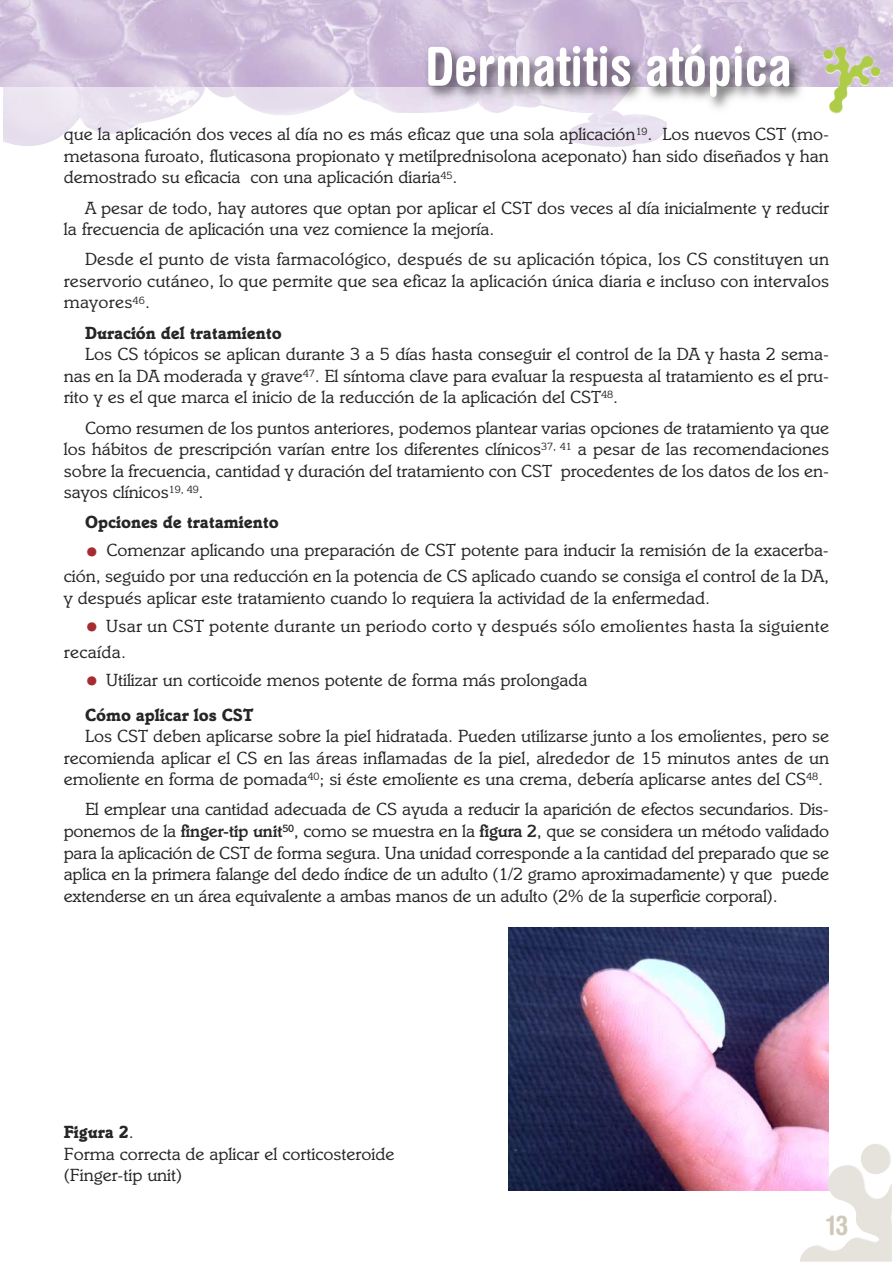
<style>
.page{position:relative;width:893px;height:1263px;background:#fff}
.page>*{position:absolute;margin:0;border:0;box-sizing:border-box;transform-origin:0 0}
.t1{font:700 condensed 54px "Helvetica Rounded";color:#fff}
.t2{font:700 condensed 27px "Helvetica Rounded";color:#cfc9ba}
.t3{font:18px/21.6px "Italia";color:#272627;text-align:justify}
.t4{font:18px/26.1px "Italia";letter-spacing:.02em;color:#272627}
.t5{font:700 18px "Italia";color:#272627}
.s1{font-size:27px;color:#a62c32}
.s2{font-weight:700}
.s3{font-weight:500}
</style>
<div class="page">
<img style="left:3px;top:87px;width:363px;height:59px">
<img style="left:1px;top:0;width:892px;height:87px">
<img style="left:366px;top:0;width:500px;height:109px">
<img style="left:366px;top:87px;width:301px;height:60px">
<img style="left:822px;top:44px;width:59px;height:70px">
<img style="left:508px;top:927px;width:321px;height:264px">
<img style="left:800px;top:1143px;width:92px;height:118px">
<h1 class="t1" style="left:425px;top:46px;width:368px">Dermatitis atópica</h1>
<p class="t3" style="left:64px;top:125px;width:767px">que la aplicación dos veces al día no es más eficaz que una sola aplicación<sup>19</sup>. Los nuevos CST (mo&shy;metasona furoato, fluticasona propionato y metilprednisolona aceponato) han sido diseñados y han demostrado su eficacia con una aplicación diaria<sup>45</sup>.</p>
<p class="t3" style="left:64px;top:198px;width:767px;text-indent:21px">A pesar de todo, hay autores que optan por aplicar el CST dos veces al día inicialmente y reducir la frecuencia de aplicación una vez comience la mejoría.</p>
<p class="t3" style="left:64px;top:250px;width:767px;text-indent:21px">Desde el punto de vista farmacológico, después de su aplicación tópica, los CS constituyen un reservorio cutáneo, lo que permite que sea eficaz la aplicación única diaria e incluso con intervalos mayores<sup>46</sup>.</p>
<p class="t5" style="left:85px;top:326px;width:198px">Duración del tratamiento</p>
<p class="t3" style="left:64px;top:345px;width:767px;text-indent:21px">Los CS tópicos se aplican durante 3 a 5 días hasta conseguir el control de la DA y hasta 2 sema&shy;nas en la DA moderada y grave<sup>47</sup>. El síntoma clave para evaluar la respuesta al tratamiento es el pru&shy;rito y es el que marca el inicio de la reducción de la aplicación del CST<sup>48</sup>.</p>
<p class="t3" style="left:64px;top:418px;width:767px;text-indent:21px">Como resumen de los puntos anteriores, podemos plantear varias opciones de tratamiento ya que los hábitos de prescripción varían entre los diferentes clínicos<sup>37,</sup> <sup>41</sup> a pesar de las recomendaciones sobre la frecuencia, cantidad y duración del tratamiento con CST procedentes de los datos de los en&shy;sayos clínicos<sup>19,</sup> <sup>49</sup>.</p>
<p class="t5" style="left:85px;top:516px;width:195px">Opciones de tratamiento</p>
<p class="t3" style="left:64px;top:539px;width:767px;line-height:26.1px;text-align:right"><span class="s1">•</span> Comenzar aplicando una preparación de CST potente para inducir la remisión de la exacerba&shy;ción, seguido por una reducción en la potencia de CS aplicado cuando se consiga el control de la DA,</p>
<p class="t3" style="left:64px;top:589px;width:648px">y después aplicar este tratamiento cuando lo requiera la actividad de la enfermedad.</p>
<p class="t4" style="left:64px;top:614px;width:767px;text-indent:21px"><span class="s1">•</span> Usar un CST potente durante un periodo corto y después sólo emolientes hasta la siguiente recaída.</p>
<p class="t3" style="left:85px;top:664px;width:504px;line-height:34.5px"><span class="s1">•</span> Utilizar un corticoide menos potente de forma más prolongada<br><span class="s2">Cómo aplicar los CST</span></p>
<p class="t3" style="left:64px;top:727px;width:767px;text-indent:21px">Los CST deben aplicarse sobre la piel hidratada. Pueden utilizarse junto a los emolientes, pero se recomienda aplicar el CS en las áreas inflamadas de la piel, alrededor de 15 minutos antes de un emoliente en forma de pomada<sup>40</sup>; si éste emoliente es una crema, debería aplicarse antes del CS<sup>48</sup>.</p>
<p class="t3" style="left:64px;top:800px;width:767px;text-indent:21px">El emplear una cantidad adecuada de CS ayuda a reducir la aparición de efectos secundarios. Dis&shy;ponemos de la <span class="s3">finger-tip unit</span><sup>50</sup>, como se muestra en la <span class="s3">figura 2</span>, que se considera un método validado para la aplicación de CST de forma segura. Una unidad corresponde a la cantidad del preparado que se aplica en la primera falange del dedo índice de un adulto (1/2 gramo aproximadamente) y que puede extenderse en un área equivalente a ambas manos de un adulto (2% de la superficie corporal).</p>
<p class="t3" style="left:64px;top:1123px;width:332px;text-align:left"><span class="s2">Figura 2</span>.<br>Forma correcta de aplicar el corticosteroide (Finger-tip unit)</p>
<h2 class="t2" style="left:827px;top:1215px;width:23px">13</h2>
</div>
